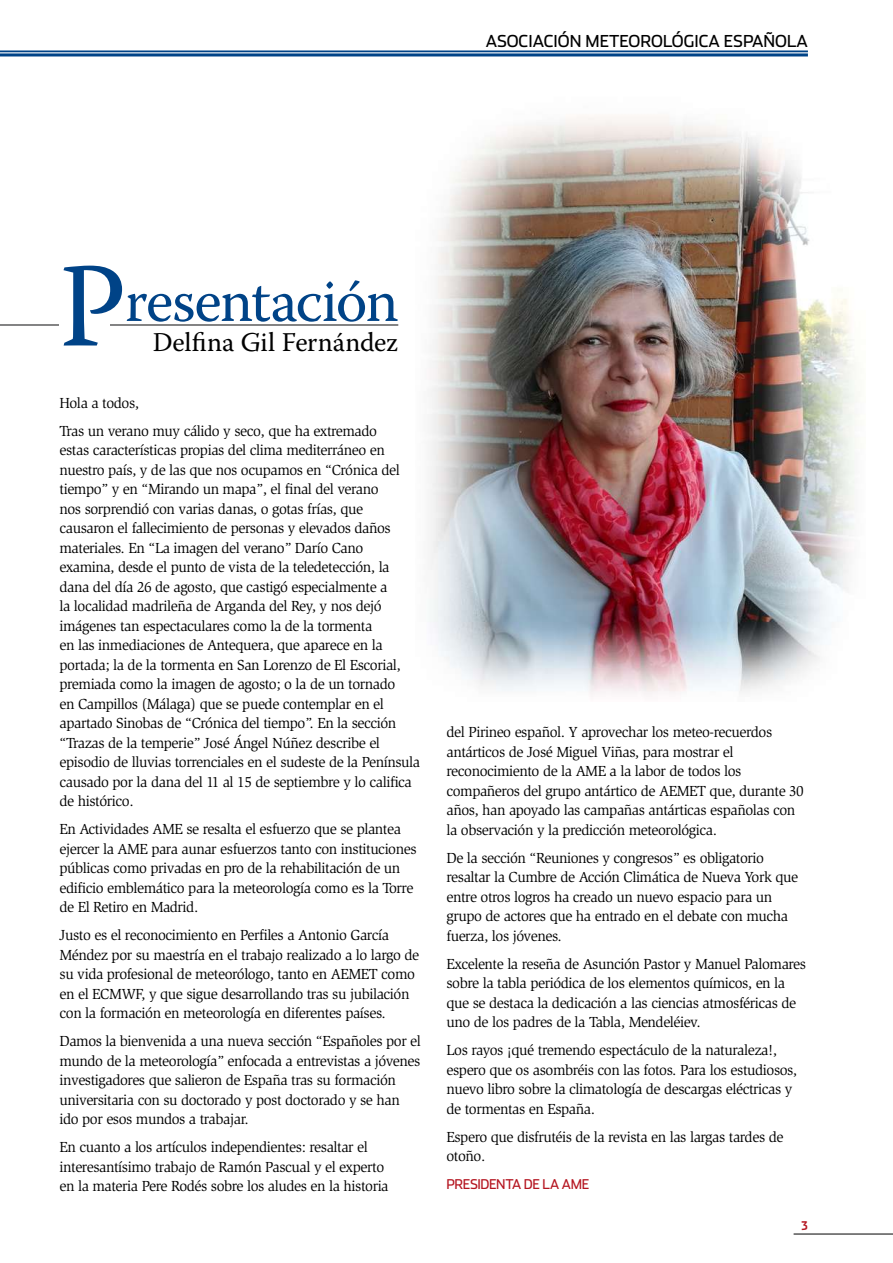
<style>
.page{position:relative;width:893px;height:1263px;background:#fff}
.page>*{position:absolute;margin:0;border:0;box-sizing:border-box;transform-origin:0 0}
.t1{font:120px "Warnock Pro";color:#004387}
.t2{font:60px "Warnock Pro";letter-spacing:-.03em;color:#004387}
.t3{font:27px "Warnock Pro";letter-spacing:-.005em;color:#000}
.t4{font:16.5px "Stainless";color:#000}
.t5{font:15px/19.5px "Slimbach Std";letter-spacing:-.03em;color:#000}
.t6{font:13.5px "Stainless";letter-spacing:-.025em;color:#b51621}
.t7{font:700 12px "Stainless Cond";color:#b51621}
</style>
<div class="page">
<hr style="left:794px;top:1234px;width:99px;height:1px;background:#000">
<svg style="left:0;top:50px;width:808px;height:6px;background:#2f659c"></svg>
<hr style="left:0;top:52px;width:808px;height:1px;background:#fff">
<hr style="left:0;top:325px;width:398px;height:1px;background:#0a0a0b">
<div style="left:60px;top:313px;width:50px;height:27px;background:#fff"></div>
<img style="left:430px;top:116px;width:430px;height:579px">
<p class="t4" style="left:486px;top:31px;width:11px">ASOCIACIÓN</p>
<p class="t4" style="left:586px;top:31px;width:26px">METEOROLÓGICA</p>
<p class="t4" style="left:724px;top:31px;width:12px">ESPAÑOLA</p>
<h1 class="t1" style="left:58px;top:234px;width:70px">P</h1>
<h2 class="t2" style="left:125px;top:265px;width:275px">resentación</h2>
<h3 class="t3" style="left:153px;top:326px;width:247px">Delfina Gil Fernández</h3>
<p class="t5" style="left:60px;top:389px;width:319px;line-height:28px">Hola a todos,<br>Tras un verano muy cálido y seco, que ha extremado</p>
<p class="t5" style="left:60px;top:440px;width:362px">estas características propias del clima mediterráneo en nuestro país, y de las que nos ocupamos en “Crónica del tiempo” y en “Mirando un mapa”, el final del verano<br>nos sorprendió con varias danas, o gotas frías, que causaron el fallecimiento de personas y elevados daños materiales. En “La imagen del verano” Darío Cano examina, desde el punto de vista de la teledetección, la dana del día 26 de agosto, que castigó especialmente a<br>la localidad madrileña de Arganda del Rey, y nos dejó imágenes tan espectaculares como la de la tormenta<br>en las inmediaciones de Antequera, que aparece en la portada; la de la tormenta en San Lorenzo de El Escorial, premiada como la imagen de agosto; o la de un tornado<br>en Campillos (Málaga) que se puede contemplar en el apartado Sinobas de “Crónica del tiempo”. En la sección “Trazas de la temperie” José Ángel Núñez describe el episodio de lluvias torrenciales en el sudeste de la Península causado por la dana del 11 al 15 de septiembre y lo califica de histórico.</p>
<p class="t5" style="left:60px;top:819px;width:359px">En Actividades AME se resalta el esfuerzo que se plantea ejercer la AME para aunar esfuerzos tanto con instituciones públicas como privadas en pro de la rehabilitación de un edificio emblemático para la meteorología como es la Torre de El Retiro en Madrid.</p>
<p class="t5" style="left:60px;top:925px;width:361px">Justo es el reconocimiento en Perfiles a Antonio García Méndez por su maestría en el trabajo realizado a lo largo de su vida profesional de meteorólogo, tanto en AEMET como en el ECMWF, y que sigue desarrollando tras su jubilación con la formación en meteorología en diferentes países.</p>
<p class="t5" style="left:60px;top:1032px;width:363px">Damos la bienvenida a una nueva sección “Españoles por el mundo de la meteorología” enfocada a entrevistas a jóvenes investigadores que salieron de España tras su formación universitaria con su doctorado y post doctorado y se han ido por esos mundos a trabajar.</p>
<p class="t5" style="left:60px;top:1138px;width:331px">En cuanto a los artículos independientes: resaltar el interesantísimo trabajo de Ramón Pascual y el experto en la materia Pere Rodés sobre los aludes en la historia</p>
<p class="t5" style="left:446px;top:722px;width:359px">del Pirineo español. Y aprovechar los meteo-recuerdos antárticos de José Miguel Viñas, para mostrar el reconocimiento de la AME a la labor de todos los compañeros del grupo antártico de AEMET que, durante 30 años, han apoyado las campañas antárticas españolas con la observación y la predicción meteorológica.</p>
<p class="t5" style="left:446px;top:848px;width:353px">De la sección “Reuniones y congresos” es obligatorio resaltar la Cumbre de Acción Climática de Nueva York que entre otros logros ha creado un nuevo espacio para un grupo de actores que ha entrado en el debate con mucha fuerza, los jóvenes.</p>
<p class="t5" style="left:446px;top:954px;width:361px">Excelente la reseña de Asunción Pastor y Manuel Palomares sobre la tabla periódica de los elementos químicos, en la que se destaca la dedicación a las ciencias atmosféricas de uno de los padres de la Tabla, Mendeléiev.</p>
<p class="t5" style="left:446px;top:1040px;width:352px">Los rayos ¡qué tremendo espectáculo de la naturaleza!, espero que os asombréis con las fotos. Para los estudiosos, nuevo libro sobre la climatología de descargas eléctricas y de tormentas en España.</p>
<p class="t5" style="left:446px;top:1127px;width:338px">Espero que disfrutéis de la revista en las largas tardes de otoño.</p>
<p class="t6" style="left:446px;top:1176px;width:143px">PresidentA de la AME</p>
<p class="t7" style="left:801px;top:1218px;width:8px">3</p>
</div>
